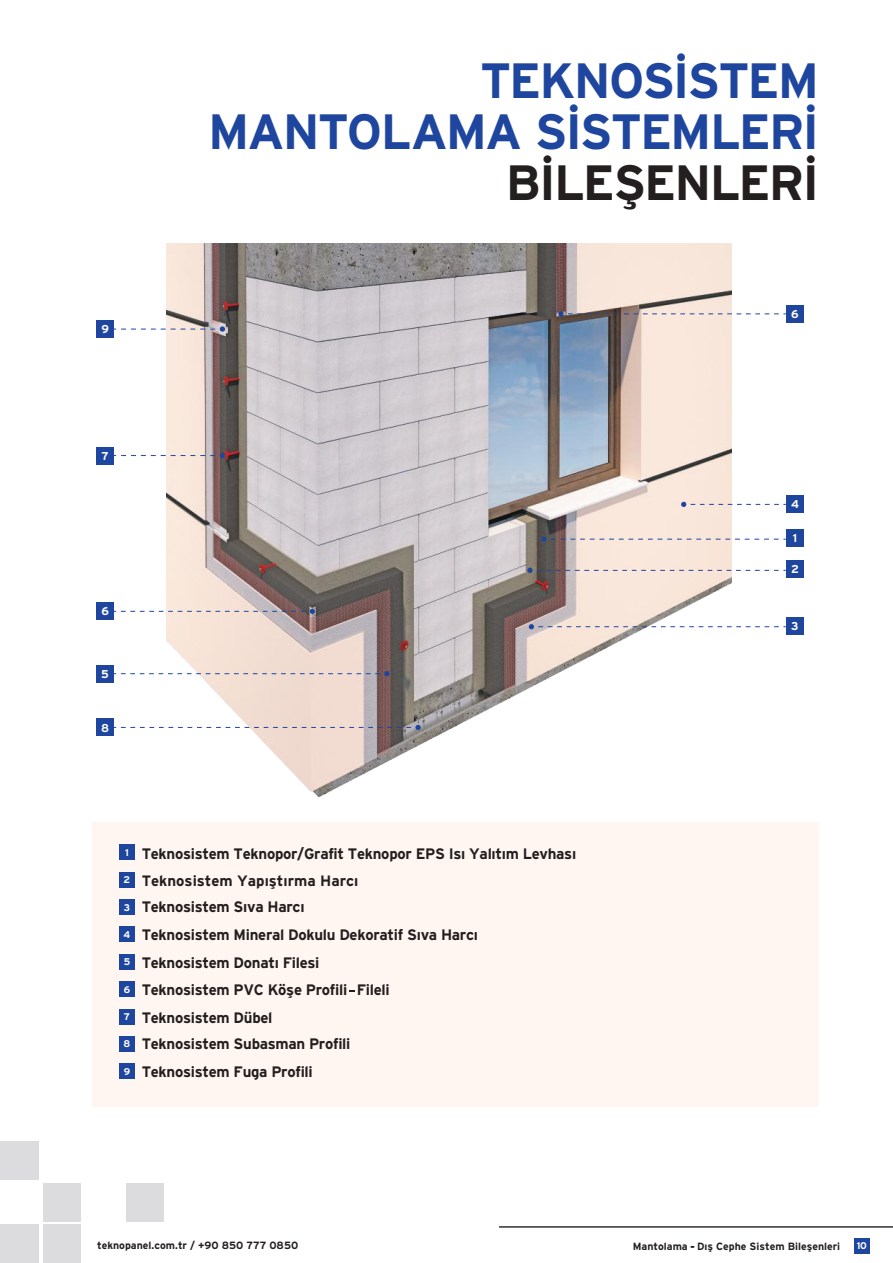
<style>
.page{position:relative;width:893px;height:1263px;background:#fff}
.page>*{position:absolute;margin:0;border:0;box-sizing:border-box;transform-origin:0 0}
.t1{font:49.5px/51px "Interstate Bold TR";letter-spacing:-.04em;color:#1f469f;text-align:right}
.t2{font:49.5px "Interstate Bold TR";letter-spacing:-.04em;color:#241f1f}
.t3{font:15.15px/28px "Interstate Bold TR";letter-spacing:-.02em;color:#241f1f}
.t4{font:15px "Interstate Bold TR";color:#241f1f}
.t5{font:11.4px "Interstate Bold TR";color:#fff}
.t6{font:10.5px "Interstate Bold TR";color:#241f1f}
.t7{font:9.75px "Interstate Bold TR";color:#fff}
.t8{font:700 9.75px "Interstate";color:#fff}
.s1{font-family:"Myriad Pro"}
</style>
<div class="page">
<div style="left:43px;top:1225px;width:38px;height:38px;background:#dcdbdd"></div>
<div style="left:1px;top:1225px;width:38px;height:38px;background:#dcdbdd"></div>
<div style="left:126px;top:1183px;width:38px;height:38px;background:#dcdbdd"></div>
<div style="left:43px;top:1183px;width:38px;height:38px;background:#dcdbdd"></div>
<div style="left:1px;top:1141px;width:38px;height:38px;background:#dcdbdd"></div>
<hr style="left:499px;top:1226px;width:394px;height:1px;background:#241f1f">
<div style="left:854px;top:1238px;width:15px;height:16px;background:#1f469f"></div>
<img style="left:167px;top:243px;width:565px;height:555px">
<svg style="left:114px;top:326px;width:111px;height:6px"></svg>
<svg style="left:558px;top:311px;width:228px;height:5px"></svg>
<svg style="left:529px;top:624px;width:257px;height:5px"></svg>
<svg style="left:681px;top:502px;width:105px;height:5px"></svg>
<svg style="left:114px;top:453px;width:111px;height:5px"></svg>
<svg style="left:114px;top:609px;width:201px;height:5px"></svg>
<svg style="left:114px;top:671px;width:276px;height:5px"></svg>
<div style="left:96px;top:320px;width:18px;height:18px;background:#1f469f"></div>
<div style="left:96px;top:447px;width:18px;height:17px;background:#1f469f"></div>
<div style="left:96px;top:602px;width:18px;height:18px;background:#1f469f"></div>
<div style="left:96px;top:665px;width:18px;height:17px;background:#1f469f"></div>
<svg style="left:114px;top:725px;width:307px;height:5px"></svg>
<div style="left:96px;top:718px;width:18px;height:18px;background:#1f469f"></div>
<div style="left:786px;top:305px;width:18px;height:18px;background:#1f469f"></div>
<div style="left:786px;top:495px;width:18px;height:18px;background:#1f469f"></div>
<div style="left:786px;top:617px;width:18px;height:17px;background:#1f469f"></div>
<svg style="left:527px;top:568px;width:259px;height:5px"></svg>
<div style="left:786px;top:560px;width:18px;height:18px;background:#1f469f"></div>
<svg style="left:541px;top:536px;width:245px;height:6px"></svg>
<div style="left:786px;top:529px;width:18px;height:18px;background:#1f469f"></div>
<div style="left:92px;top:822px;width:727px;height:284px;background:#fff6f2"></div>
<div style="left:119px;top:845px;width:15px;height:15px;background:#1f469f"></div>
<div style="left:119px;top:872px;width:15px;height:15px;background:#1f469f"></div>
<div style="left:119px;top:899px;width:15px;height:16px;background:#1f469f"></div>
<div style="left:119px;top:927px;width:15px;height:15px;background:#1f469f"></div>
<div style="left:119px;top:954px;width:15px;height:15px;background:#1f469f"></div>
<div style="left:119px;top:981px;width:15px;height:16px;background:#1f469f"></div>
<div style="left:119px;top:1009px;width:15px;height:15px;background:#1f469f"></div>
<div style="left:119px;top:1036px;width:15px;height:15px;background:#1f469f"></div>
<div style="left:119px;top:1064px;width:15px;height:15px;background:#1f469f"></div>
<svg style="left:349px;top:990px;width:6px;height:2px"></svg>
<h1 class="t1" style="left:208px;top:55px;width:613px">TEKNOSİSTEM<br>MANTOLAMA SİSTEMLERİ</h1>
<h1 class="t2" style="left:506px;top:155px;width:315px">BİLEŞENLERİ</h1>
<p class="t5" style="left:101px;top:323px;width:9px">9</p>
<p class="t5" style="left:102px;top:449px;width:9px">7</p>
<p class="t5" style="left:101px;top:605px;width:9px">6</p>
<p class="t5" style="left:101px;top:667px;width:9px">5</p>
<p class="t5" style="left:101px;top:721px;width:10px">8</p>
<p class="t7" style="left:125px;top:847px;width:5px">1</p>
<p class="t7" style="left:124px;top:874px;width:8px">2</p>
<p class="t7" style="left:124px;top:902px;width:8px">3</p>
<p class="t7" style="left:124px;top:929px;width:8px">4</p>
<p class="t7" style="left:124px;top:956px;width:8px">5</p>
<p class="t7" style="left:124px;top:984px;width:8px">6</p>
<p class="t7" style="left:124px;top:1011px;width:8px">7</p>
<p class="t7" style="left:124px;top:1039px;width:8px">8</p>
<p class="t7" style="left:124px;top:1066px;width:8px">9</p>
<p class="t3" style="left:142px;top:839px;width:436px">Teknosistem Teknopor/Grafit Teknopor EPS Isı Yalıtım Levhası</p>
<p class="t4" style="left:142px;top:872px;width:218px">Teknosistem Yapıştırma Harcı</p>
<p class="t3" style="left:142px;top:893px;width:338px">Teknosistem Sıva Harcı<br>Teknosistem Mineral Dokulu Dekoratif Sıva Harcı<br>Teknosistem Donatı Filesi</p>
<p class="t3" style="left:142px;top:975px;width:249px">Teknosistem PVC Köşe Profili Fileli<br>Teknosistem Dübel</p>
<p class="t3" style="left:142px;top:1030px;width:210px">Teknosistem Subasman Profili<br>Teknosistem Fuga Profili</p>
<p class="t5" style="left:791px;top:308px;width:9px">6</p>
<p class="t5" style="left:791px;top:498px;width:9px">4</p>
<p class="t5" style="left:793px;top:532px;width:6px">1</p>
<p class="t5" style="left:791px;top:563px;width:9px">2</p>
<p class="t5" style="left:791px;top:619px;width:9px">3</p>
<p class="t6" style="left:97px;top:1240px;width:203px">teknopanel.com.tr / +90 850 777 0850</p>
<p class="t6" style="left:633px;top:1240px;width:209px">Mantolama <span class="s1">-</span> Dış Cephe Sistem Bileşenleri</p>
<p class="t8" style="left:857px;top:1240px;width:12px">10</p>
</div>
